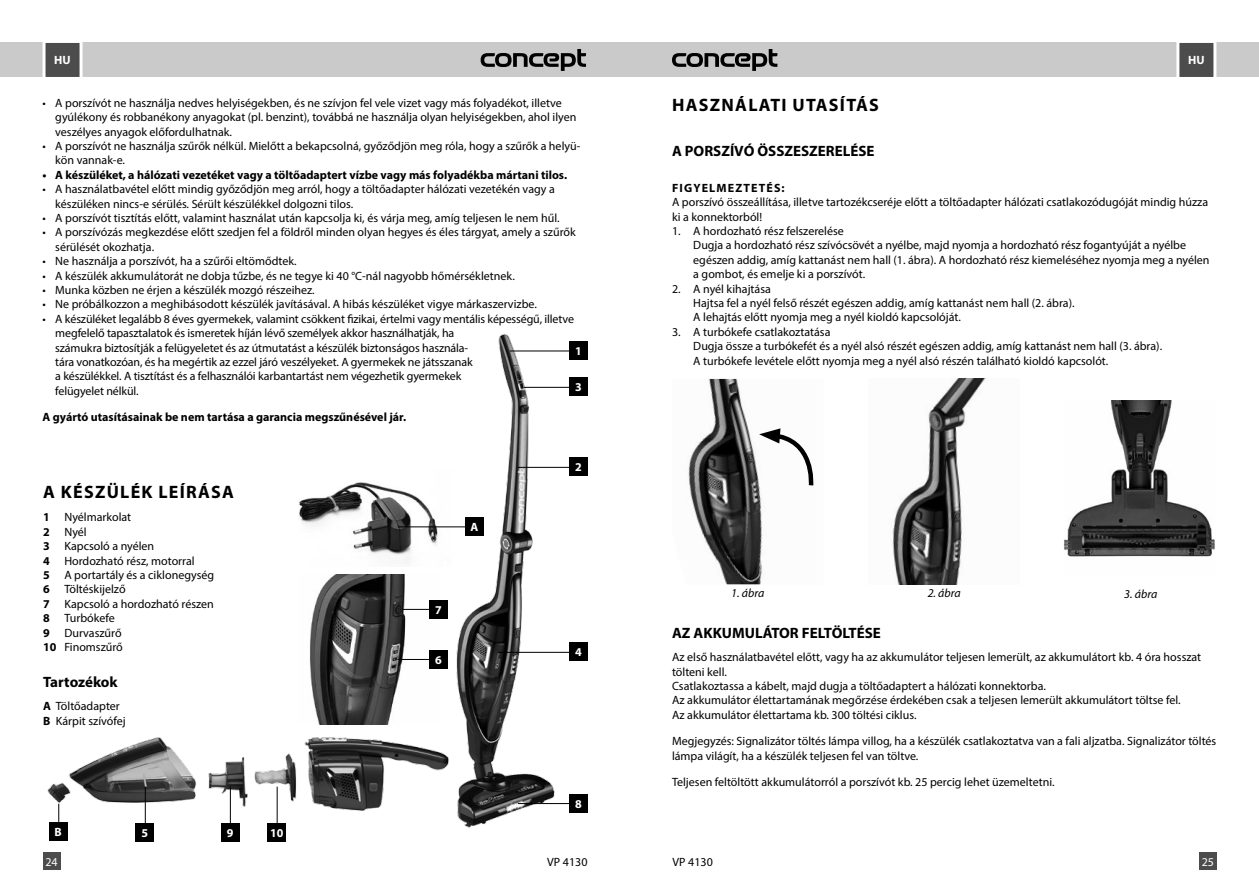
<style>
.page{position:relative;width:1259px;height:893px;background:#fff}
.page>*{position:absolute;margin:0;border:0;box-sizing:border-box;transform-origin:0 0}
.t1{font:700 18px "Myriad Pro";letter-spacing:.07em;color:#000}
.t2{font:700 15px "Myriad Pro";color:#000}
.t3{font:12px/14.4px "Myriad Pro";color:#000}
.t4{font:700 12px "Myriad Pro";color:#000}
.t5{font:italic 12px "Myriad Pro";color:#000}
.t6{font:700 12px "Myriad Pro";color:#fff}
.t7{font:700 12px "Myriad Pro";letter-spacing:.095em;color:#000}
.t8{font:12px "Myriad Pro";color:#fff}
.s1{font-weight:700}
</style>
<div class="page">
<img style="left:688px;top:379px;width:74px;height:205px">
<img style="left:892px;top:379px;width:93px;height:205px">
<svg style="left:759px;top:428px;width:55px;height:62px"></svg>
<img style="left:1063px;top:401px;width:152px;height:156px">
<img style="left:299px;top:482px;width:97px;height:73px">
<img style="left:396px;top:334px;width:190px;height:494px">
<div style="left:569px;top:341px;width:18px;height:19px;background:#000"></div>
<div style="left:569px;top:458px;width:18px;height:18px;background:#000"></div>
<div style="left:569px;top:642px;width:18px;height:19px;background:#000"></div>
<div style="left:569px;top:794px;width:18px;height:19px;background:#000"></div>
<div style="left:465px;top:517px;width:18px;height:19px;background:#000"></div>
<div style="left:569px;top:377px;width:18px;height:19px;background:#000"></div>
<hr style="left:509px;top:351px;width:60px;height:1px;background:#000">
<hr style="left:518px;top:467px;width:51px;height:1px;background:#000">
<hr style="left:498px;top:652px;width:71px;height:1px;background:#000">
<hr style="left:398px;top:526px;width:67px;height:1px;background:#000">
<hr style="left:518px;top:803px;width:51px;height:1px;background:#000">
<hr style="left:524px;top:387px;width:45px;height:1px;background:#000">
<img style="left:310px;top:574px;width:129px;height:134px">
<div style="left:429px;top:600px;width:19px;height:18px;background:#000"></div>
<div style="left:429px;top:650px;width:19px;height:18px;background:#000"></div>
<svg style="left:402px;top:609px;width:27px;height:1px"></svg>
<hr style="left:397px;top:659px;width:32px;height:1px;background:#000">
<img style="left:47px;top:708px;width:405px;height:111px">
<div style="left:136px;top:823px;width:18px;height:19px;background:#000"></div>
<div style="left:221px;top:823px;width:18px;height:19px;background:#000"></div>
<div style="left:268px;top:823px;width:18px;height:19px;background:#000"></div>
<hr style="left:145px;top:787px;width:1px;height:36px;background:#000">
<hr style="left:230px;top:787px;width:1px;height:36px;background:#000">
<hr style="left:277px;top:787px;width:1px;height:36px;background:#000">
<div style="left:49px;top:822px;width:18px;height:19px;background:#000"></div>
<svg style="left:58px;top:804px;width:1px;height:18px"></svg>
<div style="left:0;top:43px;width:629px;height:34px;background:#cacaca"></div>
<div style="left:629px;top:43px;width:630px;height:34px;background:#cacaca"></div>
<svg style="left:480px;top:49px;width:106px;height:22px"></svg>
<svg style="left:672px;top:49px;width:105px;height:22px"></svg>
<svg style="left:1175px;top:42px;width:43px;height:35px;background:#717171"></svg>
<svg style="left:41px;top:42px;width:43px;height:35px;background:#717171"></svg>
<div style="left:1199px;top:853px;width:17px;height:17px;background:#4c4c4c"></div>
<div style="left:43px;top:853px;width:17px;height:17px;background:#4c4c4c"></div>
<p class="t6" style="left:54px;top:53px;width:18px">HU</p>
<p class="t6" style="left:1188px;top:53px;width:18px">HU</p>
<p class="t3" style="left:55px;top:95px;width:522px;text-indent:-13px">• A porszívót ne használja nedves helyiségekben, és ne szívjon fel vele vizet vagy más folyadékot, illetve gyúlékony és robbanékony anyagokat (pl. benzint), továbbá ne használja olyan helyiségekben, ahol ilyen veszélyes anyagok előfordulhatnak.</p>
<p class="t3" style="left:55px;top:139px;width:526px;text-indent:-13px">• A porszívót ne használja szűrők nélkül. Mielőtt a bekapcsolná, győződjön meg róla, hogy a szűrők a helyü&shy;kön vannak-e.</p>
<p class="t4" style="left:43px;top:167px;width:526px">• A készüléket, a hálózati vezetéket vagy a töltőadaptert vízbe vagy más folyadékba mártani tilos.</p>
<p class="t3" style="left:55px;top:182px;width:501px;text-indent:-13px">• A használatbavétel előtt mindig győződjön meg arról, hogy a töltőadapter hálózati vezetékén vagy a készüléken nincs-e sérülés. Sérült készülékkel dolgozni tilos.</p>
<p class="t3" style="left:43px;top:211px;width:518px">• A porszívót tisztítás előtt, valamint használat után kapcsolja ki, és várja meg, amíg teljesen le nem hűl.</p>
<p class="t3" style="left:55px;top:225px;width:522px;text-indent:-13px">• A porszívózás megkezdése előtt szedjen fel a földről minden olyan hegyes és éles tárgyat, amely a szűrők sérülését okozhatja.</p>
<p class="t3" style="left:43px;top:254px;width:256px">• Ne használja a porszívót, ha a szűrői eltömődtek.</p>
<p class="t3" style="left:43px;top:268px;width:474px">• A készülék akkumulátorát ne dobja tűzbe, és ne tegye ki 40 °C-nál nagyobb hőmérsékletnek.</p>
<p class="t3" style="left:43px;top:283px;width:274px">• Munka közben ne érjen a készülék mozgó részeihez.</p>
<p class="t3" style="left:43px;top:297px;width:496px">• Ne próbálkozzon a meghibásodott készülék javításával. A hibás készüléket vigye márkaszervizbe.</p>
<p class="t3" style="left:55px;top:311px;width:520px;text-indent:-13px">• A készüléket legalább 8 éves gyermekek, valamint csökkent fizikai, értelmi vagy mentális képességű, illetve megfelelő tapasztalatok és ismeretek híján lévő személyek akkor használhatják, ha<br>számukra biztosítják a felügyeletet és az útmutatást a készülék biztonságos használa-<br>tára vonatkozóan, és ha megértik az ezzel járó veszélyeket. A gyermekek ne játsszanak<br>a készülékkel. A tisztítást és a felhasználói karbantartást nem végezhetik gyermekek<br>felügyelet nélkül.</p>
<p class="t4" style="left:43px;top:409px;width:365px">A gyártó utasításainak be nem tartása a garancia megszűnésével jár.</p>
<p class="t6" style="left:575px;top:343px;width:8px">1</p>
<p class="t6" style="left:575px;top:380px;width:8px">3</p>
<h1 class="t1" style="left:43px;top:480px;width:192px">A KÉSZÜLÉK LEÍRÁSA</h1>
<p class="t3" style="left:43px;top:510px;width:173px"><span class="s1">1</span> Nyélmarkolat<br><span class="s1">2</span> Nyél<br><span class="s1">3</span> Kapcsoló a nyélen<br><span class="s1">4</span> Hordozható rész, motorral<br><span class="s1">5</span> A portartály és a ciklonegység<br><span class="s1">6</span> Töltéskijelző<br><span class="s1">7</span> Kapcsoló a hordozható részen<br><span class="s1">8</span> Turbókefe<br><span class="s1">9</span> Durvaszűrő<br><span class="s1">10</span> Finomszűrő</p>
<p class="t2" style="left:43px;top:672px;width:76px">Tartozékok</p>
<p class="t3" style="left:43px;top:699px;width:84px"><span class="s1">A</span> Töltőadapter<br><span class="s1">B</span> Kárpit szívófej</p>
<p class="t6" style="left:55px;top:824px;width:9px">B</p>
<p class="t6" style="left:142px;top:825px;width:8px">5</p>
<p class="t6" style="left:227px;top:825px;width:8px">9</p>
<p class="t6" style="left:270px;top:825px;width:15px">10</p>
<p class="t6" style="left:470px;top:519px;width:9px">A</p>
<p class="t6" style="left:435px;top:602px;width:8px">7</p>
<p class="t6" style="left:435px;top:652px;width:8px">6</p>
<p class="t6" style="left:575px;top:460px;width:8px">2</p>
<p class="t6" style="left:575px;top:645px;width:8px">4</p>
<p class="t6" style="left:575px;top:796px;width:8px">8</p>
<h1 class="t1" style="left:672px;top:93px;width:208px">HASZNÁLATI UTASÍTÁS</h1>
<p class="t2" style="left:672px;top:141px;width:204px">A PORSZÍVÓ ÖSSZESZERELÉSE</p>
<p class="t7" style="left:672px;top:180px;width:114px">FIGYELMEZTETÉS:</p>
<p class="t3" style="left:672px;top:195px;width:537px">A porszívó összeállítása, illetve tartozékcseréje előtt a töltőadapter hálózati csatlakozódugóját mindig húzza ki a konnektorból!</p>
<p class="t3" style="left:693px;top:223px;width:518px;text-indent:-21px">1. A hordozható rész felszerelése<br>Dugja a hordozható rész szívócsövét a nyélbe, majd nyomja a hordozható rész fogantyúját a nyélbe egészen addig, amíg kattanást nem hall (1. ábra). A hordozható rész kiemeléséhez nyomja meg a nyélen a gombot, és emelje ki a porszívót.</p>
<p class="t3" style="left:693px;top:281px;width:383px;text-indent:-21px">2. A nyél kihajtása<br>Hajtsa fel a nyél felső részét egészen addig, amíg kattanást nem hall (2. ábra).<br>A lehajtás előtt nyomja meg a nyél kioldó kapcsolóját.</p>
<p class="t3" style="left:693px;top:324px;width:470px;text-indent:-21px">3. A turbókefe csatlakoztatása<br>Dugja össze a turbókefét és a nyél alsó részét egészen addig, amíg kattanást nem hall (3. ábra).<br>A turbókefe levétele előtt nyomja meg a nyél alsó részén található kioldó kapcsolót.</p>
<p class="t5" style="left:731px;top:586px;width:35px">1. ábra</p>
<p class="t5" style="left:927px;top:586px;width:35px">2. ábra</p>
<p class="t5" style="left:1124px;top:586px;width:35px">3. ábra</p>
<p class="t2" style="left:672px;top:623px;width:210px">AZ AKKUMULÁTOR FELTÖLTÉSE</p>
<p class="t3" style="left:672px;top:650px;width:531px">Az első használatbavétel előtt, vagy ha az akkumulátor teljesen lemerült, az akkumulátort kb. 4 óra hosszat tölteni kell.<br>Csatlakoztassa a kábelt, majd dugja a töltőadaptert a hálózati konnektorba.<br>Az akkumulátor élettartamának megőrzése érdekében csak a teljesen lemerült akkumulátort töltse fel.<br>Az akkumulátor élettartama kb. 300 töltési ciklus.</p>
<p class="t3" style="left:672px;top:734px;width:546px">Megjegyzés: Signalizátor töltés lámpa villog, ha a készülék csatlakoztatva van a fali aljzatba. Signalizátor töltés lámpa világít, ha a készülék teljesen fel van töltve.</p>
<p class="t3" style="left:672px;top:775px;width:384px">Teljesen feltöltött akkumulátorról a porszívót kb. 25 percig lehet üzemeltetni.</p>
<p class="t8" style="left:45px;top:854px;width:14px">24</p>
<p class="t3" style="left:547px;top:854px;width:42px">VP 4130</p>
<p class="t3" style="left:672px;top:854px;width:42px">VP 4130</p>
<p class="t8" style="left:1201px;top:854px;width:14px">25</p>
</div>
